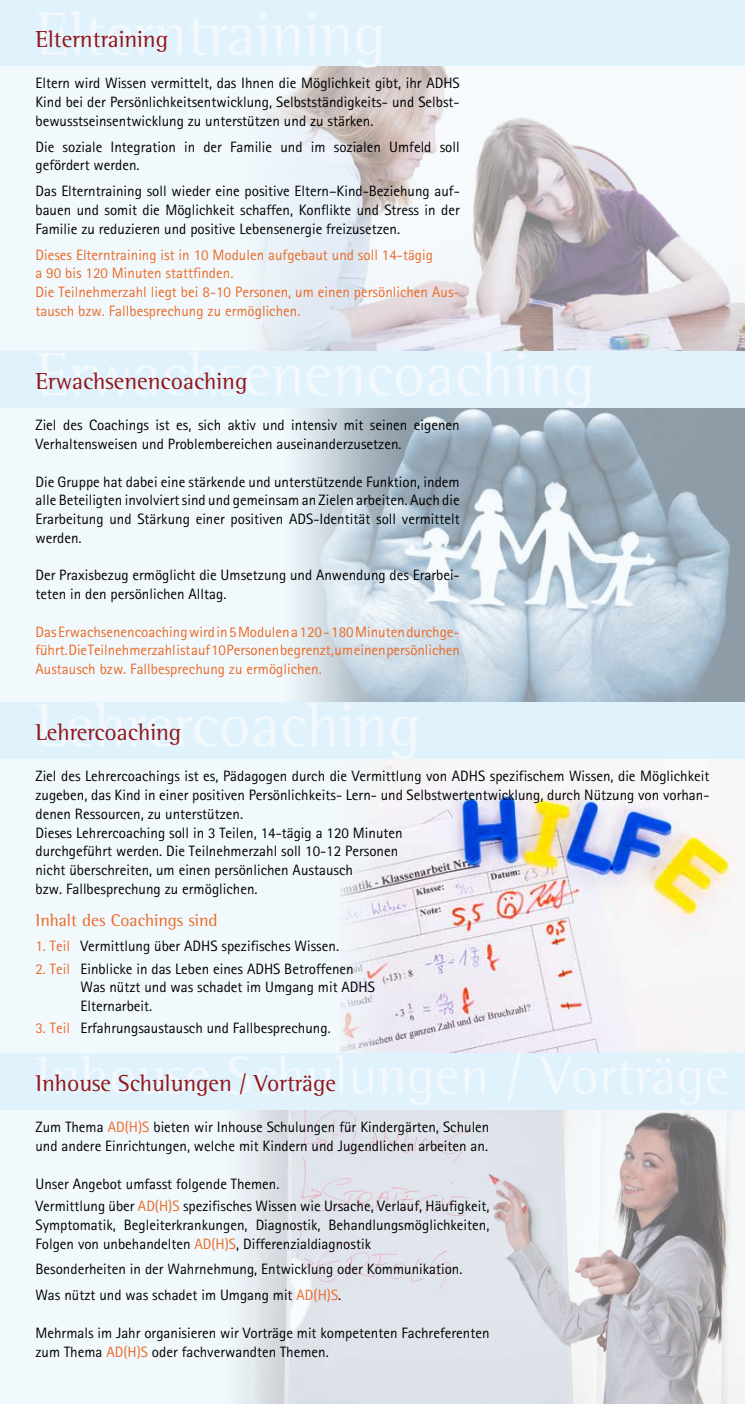
<style>
.page{position:relative;width:745px;height:1404px;background:#fff}
.page>*{position:absolute;margin:0;border:0;box-sizing:border-box;transform-origin:0 0}
.t1{font:23.75px "Rotis Semi Serif Std";color:#93141a}
.t2{font:17.5px "Rotis Semi Serif Std";color:#eb6a27}
.t3{font:15px/18.8px "AT Rotis Sans Serif";color:#000}
.t4{font:15px/18.8px "AT Rotis Sans Serif";color:#eb6a27}
.s1{color:#eb6a27}
</style>
<div class="page">
<div style="left:0;top:0;width:744px;height:1403px;background:#f1f9fd"></div>
<img style="left:298px;top:407px;width:446px;height:295px">
<img style="left:258px;top:66px;width:486px;height:285px">
<img style="left:227px;top:1109px;width:517px;height:294px">
<img style="left:340px;top:758px;width:404px;height:294px">
<div style="left:0;top:0;width:744px;height:66px;background:#e0f2fb"></div>
<div style="left:0;top:1052px;width:744px;height:57px;background:#e0f2fb"></div>
<div style="left:0;top:702px;width:744px;height:56px;background:#e0f2fb"></div>
<div style="left:0;top:351px;width:744px;height:56px;background:#e0f2fb"></div>
<svg style="left:36px;top:11px;width:349px;height:57px"></svg>
<svg style="left:35px;top:351px;width:559px;height:57px"></svg>
<svg style="left:35px;top:703px;width:385px;height:56px"></svg>
<svg style="left:35px;top:1052px;width:691px;height:52px"></svg>
<h1 class="t1" style="left:35px;top:25px;width:134px">Elterntraining</h1>
<p class="t3" style="left:35px;top:74px;width:425px;text-align:justify">Eltern wird Wissen vermittelt, das Ihnen die Möglichkeit gibt, ihr ADHS Kind bei der Persönlichkeitsentwicklung, Selbstständigkeits- und Selbst&shy;bewusstseinsentwicklung zu unterstützen und zu stärken.</p>
<p class="t3" style="left:35px;top:137px;width:425px">Die soziale Integration in der Familie und im sozialen Umfeld soll gefördert werden.</p>
<p class="t3" style="left:35px;top:181px;width:425px;text-align:justify">Das Elterntraining soll wieder eine positive Eltern–Kind-Beziehung auf&shy;bauen und somit die Möglichkeit schaffen, Konflikte und Stress in der Familie zu reduzieren und positive Lebensenergie freizusetzen.</p>
<p class="t4" style="left:35px;top:245px;width:425px">Dieses Elterntraining ist in 10 Modulen aufgebaut und soll 14-tägig<br>a 90 bis 120 Minuten stattfinden.<br>Die Teilnehmerzahl liegt bei 8-10 Personen, um einen persönlichen Aus&shy;tausch bzw. Fallbesprechung zu ermöglichen.</p>
<h1 class="t1" style="left:35px;top:367px;width:213px">Erwachsenencoaching</h1>
<p class="t3" style="left:35px;top:415px;width:425px">Ziel des Coachings ist es, sich aktiv und intensiv mit seinen eigenen<br>Verhaltensweisen und Problembereichen auseinanderzusetzen.</p>
<p class="t3" style="left:35px;top:472px;width:425px;text-align:justify">Die Gruppe hat dabei eine stärkende und unterstützende Funktion, indem alle Beteiligten involviert sind und gemeinsam an Zielen arbeiten. Auch die Erarbeitung und Stärkung einer positiven ADS-Identität soll vermittelt werden.</p>
<p class="t3" style="left:35px;top:565px;width:425px">Der Praxisbezug ermöglicht die Umsetzung und Anwendung des Erarbei&shy;teten in den persönlichen Alltag.</p>
<p class="t4" style="left:35px;top:622px;width:426px;text-align:justify">Das Erwachsenencoaching wird in 5 Modulen a 120 - 180 Minuten durchge&shy;führt. Die Teilnehmerzahl ist auf 10 Personen begrenzt, um einen persönlichen Austausch bzw. Fallbesprechung zu ermöglichen.</p>
<h1 class="t1" style="left:35px;top:718px;width:147px">Lehrercoaching</h1>
<p class="t3" style="left:35px;top:766px;width:675px">Ziel des Lehrercoachings ist es, Pädagogen durch die Vermittlung von ADHS spezifischem Wissen, die Möglichkeit zugeben, das Kind in einer positiven Persönlichkeits- Lern- und Selbstwertentwicklung, durch Nützung von vorhan&shy;denen Ressourcen, zu unterstützen.<br>Dieses Lehrercoaching soll in 3 Teilen, 14-tägig a 120 Minuten<br>durchgeführt werden. Die Teilnehmerzahl soll 10-12 Personen<br>nicht überschreiten, um einen persönlichen Austausch<br>bzw. Fallbesprechung zu ermöglichen.</p>
<p class="t2" style="left:35px;top:909px;width:183px">Inhalt des Coachings sind</p>
<p class="t3" style="left:35px;top:936px;width:305px"><span class="s1">1. Teil</span> Vermittlung über ADHS spezifisches Wissen.</p>
<p class="t3" style="left:80px;top:959px;width:296px;text-indent:-45px"><span class="s1">2. Teil</span> Einblicke in das Leben eines ADHS Betroffenen<br>Was nützt und was schadet im Umgang mit ADHS<br>Elternarbeit.</p>
<p class="t3" style="left:35px;top:1018px;width:296px"><span class="s1">3. Teil</span> Erfahrungsaustausch und Fallbesprechung.</p>
<h1 class="t1" style="left:35px;top:1068px;width:302px">Inhouse Schulungen / Vorträge</h1>
<p class="t3" style="left:35px;top:1117px;width:455px">Zum Thema <span class="s1">AD(H)S</span> bieten wir Inhouse Schulungen für Kindergärten, Schulen und andere Einrichtungen, welche mit Kindern und Jugendlichen arbeiten an.</p>
<p class="t3" style="left:35px;top:1172px;width:455px;line-height:22.2px">Unser Angebot umfasst folgende Themen.<br>Vermittlung über <span class="s1">AD(H)S</span> spezifisches Wissen wie Ursache, Verlauf, Häufigkeit,</p>
<p class="t3" style="left:35px;top:1214px;width:455px">Symptomatik, Begleiterkrankungen, Diagnostik, Behandlungsmöglichkeiten,<br>Folgen von unbehandelten <span class="s1">AD(H)S</span>, Differenzialdiagnostik</p>
<p class="t3" style="left:35px;top:1256px;width:428px;line-height:25.9px">Besonderheiten in der Wahrnehmung, Entwicklung oder Kommunikation.<br>Was nützt und was schadet im Umgang mit <span class="s1">AD(H)S</span>.</p>
<p class="t3" style="left:35px;top:1322px;width:455px">Mehrmals im Jahr organisieren wir Vorträge mit kompetenten Fachreferenten zum Thema <span class="s1">AD(H)S</span> oder fachverwandten Themen.</p>
</div>
